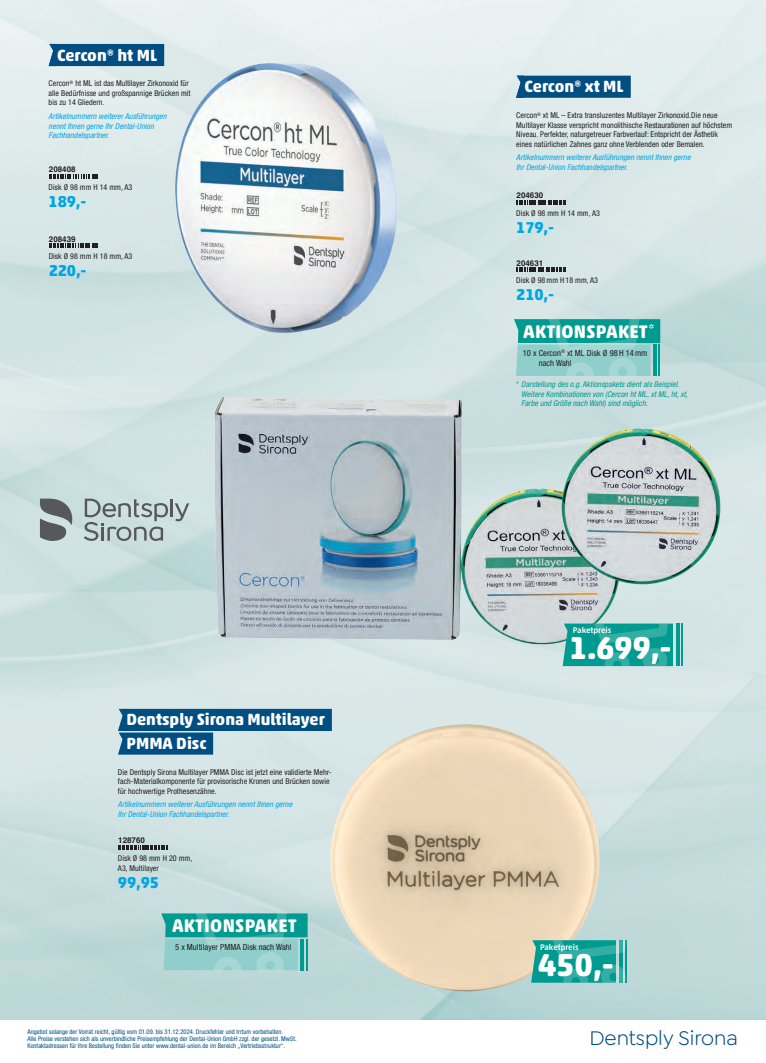
<style>
.page{position:relative;width:766px;height:1063px;background:#fff}
.page>*{position:absolute;margin:0;border:0;box-sizing:border-box;transform-origin:0 0}
.t1{font:700 32.2px "Akko Rounded Pro";letter-spacing:-.01em;color:#fff}
.t2{font:21px "Goldplay";color:#004e82}
.t3{font:700 18.5px "Akko Rounded Pro";letter-spacing:.015em;color:#fff}
.t4{font:700 16.5px/23.7px "Akko Rounded Pro";color:#fff}
.t5{font:700 16px "Akko Rounded Pro";letter-spacing:-.01em;color:#00a6e4}
.t6{font:condensed 8.5px/9.5px "Helvetica Neue LT Pro";letter-spacing:.005em;color:#231f20}
.t7{font:500 8.3px "Akko Rounded Pro";letter-spacing:-.01em;color:#fff}
.t8{font:condensed 8px/9.5px "Helvetica Neue LT Pro";letter-spacing:.005em;color:#231f20}
.t9{font:italic condensed 8px/9.5px "Helvetica Neue LT Pro";letter-spacing:.005em;color:#00a6e4}
.t10{font:italic condensed 8px/9.5px "Helvetica Neue LT Pro";letter-spacing:.005em;color:#009b90}
.t11{font:700 8px "Helvetica";color:#231f20}
.t12{font:condensed 6.5px/7px "Helvetica Neue LT Pro";letter-spacing:.005em;color:#004e82}
.s1{font-family:"Helvetica Neue LT Std";font-style:normal;font-stretch:normal}
</style>
<div class="page">
<img style="left:0;top:0;width:765px;height:1019px">
<hr style="left:170px;top:499px;width:3px;height:18px;background:#57585a">
<svg style="left:175px;top:503px;width:14px;height:18px"></svg>
<svg style="left:84px;top:499px;width:84px;height:42px"></svg>
<svg style="left:40px;top:499px;width:32px;height:42px"></svg>
<svg style="left:161px;top:913px;width:146px;height:57px"></svg>
<svg style="left:514px;top:319px;width:146px;height:57px"></svg>
<div style="left:54px;top:44px;width:110px;height:22px;background:#004e82"></div>
<svg style="left:49px;top:44px;width:5px;height:22px"></svg>
<div style="left:521px;top:76px;width:109px;height:22px;background:#004e82"></div>
<svg style="left:516px;top:76px;width:5px;height:22px"></svg>
<img style="left:214px;top:397px;width:407px;height:248px">
<img style="left:561px;top:428px;width:159px;height:156px">
<div style="left:124px;top:709px;width:208px;height:22px;background:#004e82"></div>
<svg style="left:118px;top:709px;width:95px;height:46px"></svg>
<img style="left:329px;top:724px;width:270px;height:270px">
<svg style="left:49px;top:174px;width:49px;height:4px"></svg>
<svg style="left:49px;top:244px;width:49px;height:4px"></svg>
<img style="left:173px;top:62px;width:226px;height:272px">
<svg style="left:118px;top:845px;width:49px;height:5px"></svg>
<svg style="left:516px;top:200px;width:49px;height:5px"></svg>
<svg style="left:516px;top:268px;width:49px;height:4px"></svg>
<svg style="left:531px;top:940px;width:98px;height:43px"></svg>
<svg style="left:675px;top:624px;width:4px;height:42px"></svg>
<hr style="left:681px;top:624px;width:2px;height:42px;background:#009b90">
<svg style="left:562px;top:624px;width:110px;height:42px"></svg>
<h3 class="t4" style="left:57px;top:43px;width:101px">Cercon® ht ML</h3>
<p class="t8" style="left:49px;top:79px;width:143px">Cercon<sup>®</sup> ht ML ist das Multilayer Zirkonoxid für alle Bedürfnisse und großspannige Brücken mit bis zu 14 Gliedern.</p>
<p class="t9" style="left:49px;top:111px;width:119px">Artikelnummern weiterer Ausführungen nennt Ihnen gerne Ihr Dental-Union<br>Fachhandelspartner.</p>
<p class="t11" style="left:49px;top:164px;width:28px">208408</p>
<p class="t8" style="left:49px;top:182px;width:85px">Disk Ø 98 mm H 14 mm, A3</p>
<h3 class="t5" style="left:49px;top:191px;width:39px">189,-</h3>
<p class="t11" style="left:49px;top:234px;width:28px">208439</p>
<p class="t8" style="left:49px;top:252px;width:85px">Disk Ø 98 mm H 18 mm, A3</p>
<h3 class="t5" style="left:49px;top:261px;width:39px">220,-</h3>
<h3 class="t4" style="left:126px;top:708px;width:200px">Dentsply Sirona Multilayer<br>PMMA Disc</h3>
<p class="t8" style="left:118px;top:767px;width:215px">Die Dentsply Sirona Multilayer PMMA Disc ist jetzt eine validierte Mehr&shy;fach-Materialkomponente für provisorische Kronen und Brücken sowie für hochwertige Prothesenzähne.</p>
<p class="t9" style="left:118px;top:800px;width:176px">Artikelnummern weiterer Ausführungen nennt Ihnen gerne<br>Ihr Dental-Union Fachhandelspartner.</p>
<p class="t11" style="left:118px;top:836px;width:28px">128760</p>
<p class="t8" style="left:118px;top:854px;width:76px">Disk Ø 98 mm H 20 mm,<br>A3, Multilayer</p>
<h3 class="t5" style="left:118px;top:872px;width:43px">99,95</h3>
<h3 class="t3" style="left:172px;top:914px;width:126px">AKTIONSPAKET</h3>
<p class="t6" style="left:175px;top:942px;width:118px">5 x Multilayer PMMA Disk nach Wahl</p>
<h3 class="t4" style="left:524px;top:75px;width:100px">Cercon® xt ML</h3>
<p class="t8" style="left:516px;top:110px;width:217px">Cercon<sup>®</sup> xt ML – Extra transluzentes Multilayer Zirkonoxid.Die neue Multilayer Klasse verspricht monolithische Restaurationen auf höchstem Niveau. Perfekter, naturgetreuer Farbverlauf: Entspricht der Ästhetik eines natürlichen Zahnes ganz ohne Verblenden oder Bemalen.</p>
<p class="t9" style="left:516px;top:153px;width:176px">Artikelnummern weiterer Ausführungen nennt Ihnen gerne<br>Ihr Dental-Union Fachhandelspartner.</p>
<p class="t11" style="left:516px;top:191px;width:28px">204630</p>
<p class="t8" style="left:516px;top:209px;width:85px">Disk Ø 98 mm H 14 mm, A3</p>
<h3 class="t5" style="left:516px;top:218px;width:39px">179,-</h3>
<p class="t11" style="left:516px;top:258px;width:28px">204631</p>
<p class="t8" style="left:516px;top:276px;width:83px">Disk Ø 98mm H 18 mm, A3</p>
<h3 class="t5" style="left:516px;top:285px;width:39px">210,-</h3>
<h3 class="t3" style="left:523px;top:320px;width:132px">AKTIONSPAKET<sup>*</sup></h3>
<p class="t6" style="left:538px;top:348px;width:110px;text-indent:-16px">10 x Cercon<sup>®</sup> xt ML Disk Ø 98 H 14mm nach Wahl</p>
<p class="t10" style="left:521px;top:380px;width:168px;text-indent:-5px"><span class="s1">*</span> Darstellung des o.g. Aktionspakets dient als Beispiel.<br>Weitere Kombinationen von (Cercon ht ML, xt ML, ht, xt,<br>Farbe und Größe nach Wahl) sind möglich.</p>
<p class="t7" style="left:572px;top:625px;width:40px">Paketpreis</p>
<h1 class="t1" style="left:569px;top:628px;width:104px">1.699,-</h1>
<p class="t7" style="left:540px;top:942px;width:40px">Paketpreis</p>
<h1 class="t1" style="left:537px;top:945px;width:78px">450,-</h1>
<p class="t12" style="left:27px;top:1028px;width:270px">Angebot solange der Vorrat reicht, gültig vom 01.09. bis 31.12.2024. Druckfehler und Irrtum vorbehalten.<br>Alle Preise verstehen sich als unverbindliche Preisempfehlung der Dental-Union GmbH zzgl. der gesetzl. MwSt.<br>Kontaktadressen für Ihre Bestellung finden Sie unter www.dental-union.de im Bereich „Vertriebsstruktur“.</p>
<h2 class="t2" style="left:589px;top:1026px;width:150px">Dentsply Sirona</h2>
</div>
